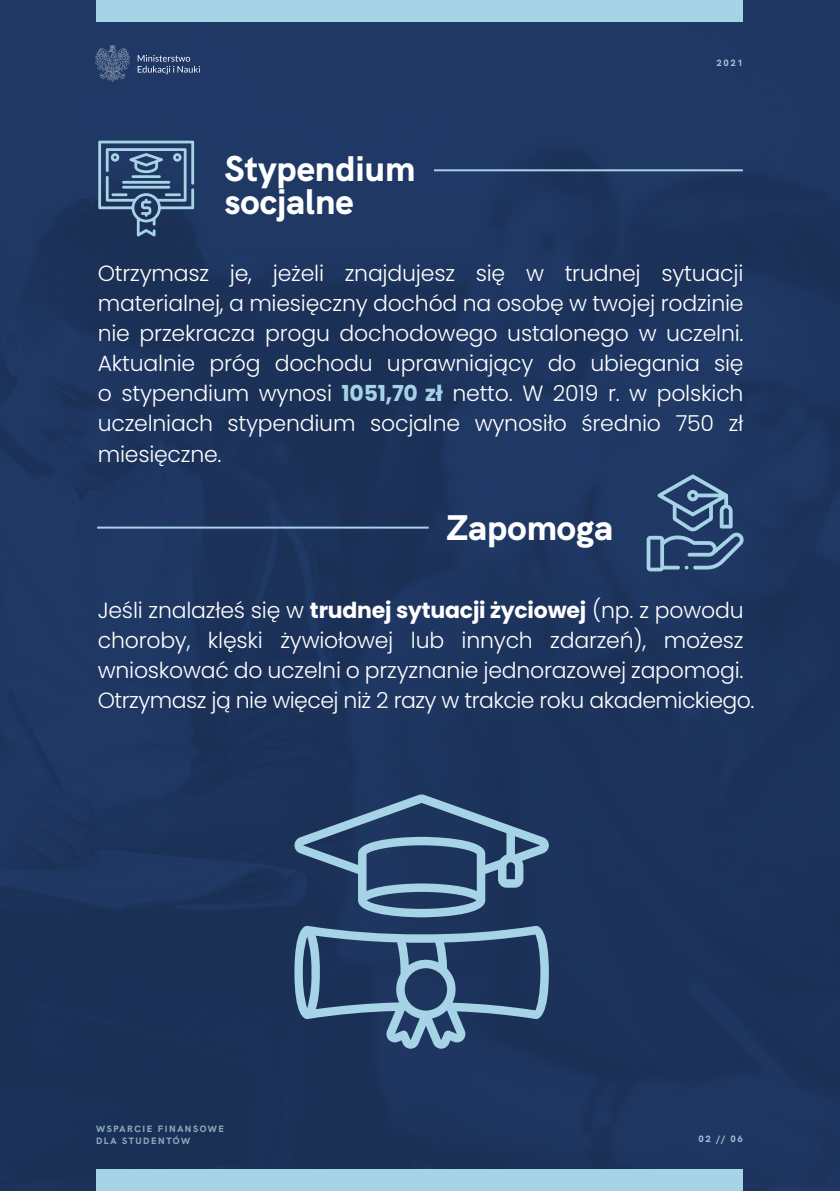
<style>
.page{position:relative;width:840px;height:1191px;background:#fff}
.page>*{position:absolute;margin:0;border:0;box-sizing:border-box;transform-origin:0 0}
.t1{font:800 35.6px/33.6px "HK Grotesk";color:#fff}
.t2{font:300 22px/30px "Poppins";letter-spacing:-.01em;color:#fff;text-align:justify}
.t3{font:800 9.2px/12px "HK Grotesk";letter-spacing:.17em;color:#a6d3e5}
.s1{font-weight:700;color:#a6d3e5}
.s2{font-weight:700}
</style>
<div class="page">
<div style="left:0;top:0;width:839px;height:1191px;background:#1d345d"></div>
<svg style="left:98px;top:141px;width:96px;height:95px;background:#446284"></svg>
<hr style="left:434px;top:169px;width:308px;height:2px;background:#a6d3e5">
<hr style="left:97px;top:526px;width:331px;height:2px;background:#a6d3e5">
<svg style="left:646px;top:474px;width:97px;height:97px;background:#3f5d83"></svg>
<div style="left:96px;top:0;width:646px;height:21px;background:#a6d3e5"></div>
<div style="left:96px;top:1169px;width:646px;height:22px;background:#a6d3e5"></div>
<svg style="left:294px;top:794px;width:254px;height:123px;background:#3e5a7d"></svg>
<svg style="left:294px;top:925px;width:254px;height:123px;background:#425f80"></svg>
<svg style="left:95px;top:45px;width:35px;height:37px"></svg>
<svg style="left:138px;top:55px;width:62px;height:19px"></svg>
<h1 class="t1" style="left:225px;top:149px;width:192px">Stypendium socjalne</h1>
<p class="t3" style="left:716px;top:56px;width:28px">2021</p>
<p class="t2" style="left:98px;top:259px;width:647px">Otrzymasz je, jeżeli znajdujesz się w trudnej sytuacji materialnej, a miesięczny dochód na osobę w twojej rodzinie nie przekracza progu dochodowego ustalonego w uczelni.<br>Aktualnie próg dochodu uprawniający do ubiegania się o stypendium wynosi <span class="s1">1051,70 zł</span> netto. W 2019 r. w polskich uczelniach stypendium socjalne wynosiło średnio 750 zł miesięczne.</p>
<h1 class="t1" style="left:446px;top:507px;width:168px">Zapomoga</h1>
<p class="t2" style="left:98px;top:595px;width:658px;text-align:left">Jeśli znalazłeś się w <span class="s2">trudnej sytuacji życiowej</span> (np. z powodu choroby, klęski żywiołowej lub innych zdarzeń), możesz wnioskować do uczelni o przyznanie jednorazowej zapomogi.<br>Otrzymasz ją nie więcej niż 2 razy w trakcie roku akademickiego.</p>
<p class="t3" style="left:96px;top:1121px;width:129px">WSPARCIE FINANSOWE<br>DLA STUDENTÓW</p>
<p class="t3" style="left:698px;top:1131px;width:46px">02 // 06</p>
</div>
